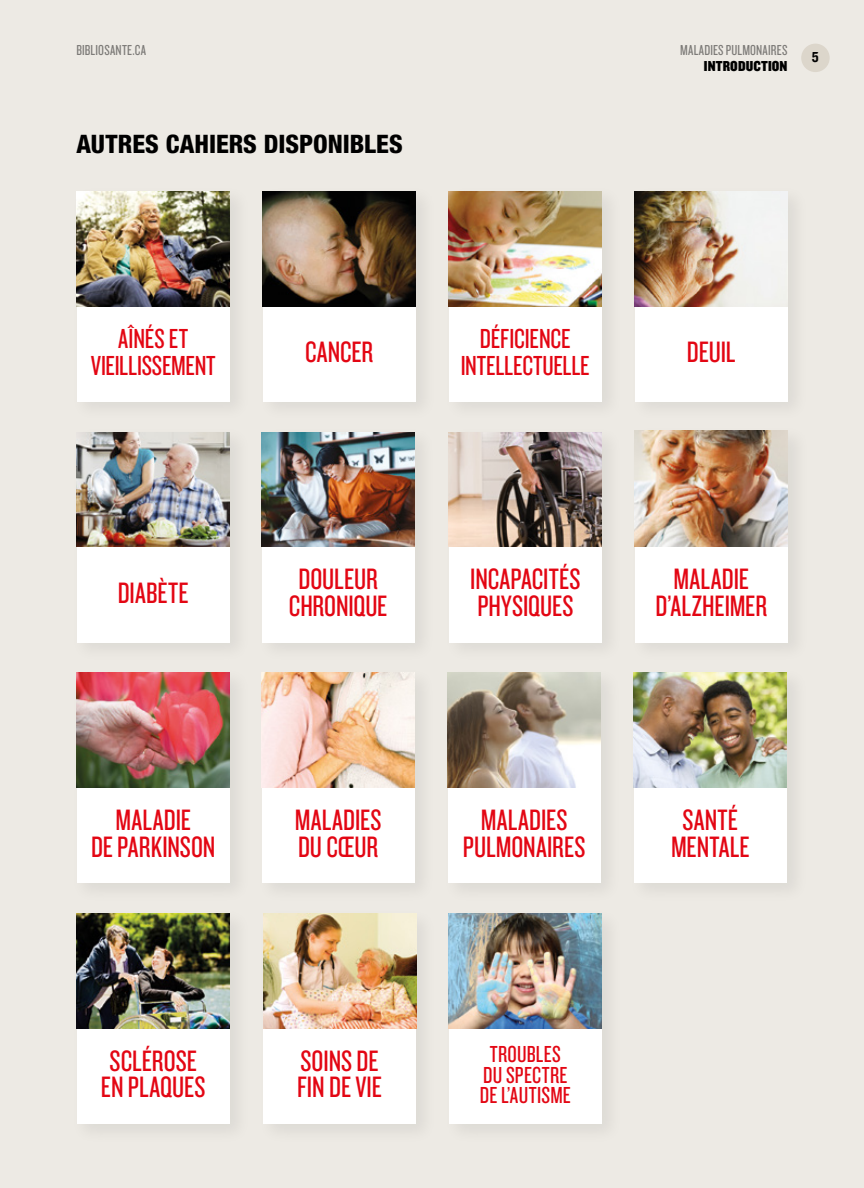
<style>
.page{position:relative;width:864px;height:1188px;background:#edeae4}
.page>*{position:absolute;margin:0;border:0;box-sizing:border-box;transform-origin:0 0}
.t1{font:30.6px/26.5px "Knockout 28 Junior Feathrwt";color:#e30613;text-align:center}
.t2{font:28.65px/26.5px "Knockout 28 Junior Feathrwt";letter-spacing:-.005em;color:#e30613;text-align:center}
.t3{font:800 condensed 25.5px "Helvetica Neue LT Std";color:#000}
.t4{font:24px/20.9px "Knockout 28 Junior Feathrwt";letter-spacing:.01em;color:#e30613;text-align:center}
.t5{font:15px "Knockout 28 Junior Feathrwt";letter-spacing:.015em;color:#878787}
.t6{font:15px "Knockout 70 Full Welterwt";letter-spacing:.01em;color:#000}
.t7{font:15px "Knockout HTF50 Welterweight";color:#000}
</style>
<div class="page">
<img style="left:76px;top:191px;width:719px;height:939px">
<div style="left:77px;top:306px;width:153px;height:96px;background:#fff"></div>
<img style="left:77px;top:191px;width:153px;height:115px">
<div style="left:263px;top:306px;width:153px;height:96px;background:#fff"></div>
<img style="left:263px;top:191px;width:153px;height:115px">
<div style="left:449px;top:547px;width:153px;height:95px;background:#fff"></div>
<img style="left:449px;top:432px;width:153px;height:115px">
<img style="left:635px;top:431px;width:153px;height:116px">
<div style="left:635px;top:547px;width:153px;height:95px;background:#fff"></div>
<div style="left:77px;top:788px;width:153px;height:95px;background:#fff"></div>
<img style="left:77px;top:673px;width:153px;height:115px">
<div style="left:262px;top:788px;width:153px;height:95px;background:#fff"></div>
<img style="left:262px;top:673px;width:153px;height:115px">
<div style="left:448px;top:788px;width:153px;height:95px;background:#fff"></div>
<img style="left:448px;top:673px;width:153px;height:115px">
<div style="left:634px;top:788px;width:153px;height:95px;background:#fff"></div>
<img style="left:634px;top:673px;width:153px;height:115px">
<div style="left:77px;top:1028px;width:153px;height:96px;background:#fff"></div>
<img style="left:77px;top:914px;width:153px;height:114px">
<div style="left:263px;top:1028px;width:153px;height:96px;background:#fff"></div>
<img style="left:263px;top:914px;width:153px;height:114px">
<div style="left:449px;top:1028px;width:153px;height:96px;background:#fff"></div>
<img style="left:449px;top:914px;width:153px;height:114px">
<div style="left:449px;top:306px;width:153px;height:96px;background:#fff"></div>
<img style="left:449px;top:191px;width:153px;height:115px">
<div style="left:635px;top:306px;width:153px;height:96px;background:#fff"></div>
<img style="left:635px;top:191px;width:153px;height:115px">
<div style="left:77px;top:547px;width:153px;height:95px;background:#fff"></div>
<img style="left:77px;top:432px;width:153px;height:115px">
<div style="left:262px;top:547px;width:153px;height:95px;background:#fff"></div>
<img style="left:262px;top:432px;width:153px;height:115px">
<p class="t5" style="left:76px;top:41px;width:71px">BIBLIOSANTE.CA</p>
<p class="t5" style="left:680px;top:41px;width:109px">MALADIES PULMONAIRES</p>
<p class="t6" style="left:704px;top:56px;width:85px">INTRODUCTION</p>
<p class="t7" style="left:812px;top:50px;width:8px">5</p>
<p class="t3" style="left:76px;top:128px;width:328px">AUTRES CAHIERS DISPONIBLES</p>
<p class="t2" style="left:91px;top:324px;width:126px">AÎNÉS ET<br>VIEILLISSEMENT</p>
<p class="t1" style="left:305px;top:338px;width:70px">CANCER</p>
<p class="t2" style="left:461px;top:324px;width:131px">DÉFICIENCE<br>INTELLECTUELLE</p>
<p class="t1" style="left:687px;top:338px;width:50px">DEUIL</p>
<p class="t1" style="left:118px;top:579px;width:72px">DIABÈTE</p>
<p class="t1" style="left:289px;top:565px;width:100px">DOULEUR<br>CHRONIQUE</p>
<p class="t1" style="left:470px;top:565px;width:112px;text-align:left">INCAPACITÉS<br>PHYSIQUES</p>
<p class="t1" style="left:655px;top:565px;width:113px">MALADIE<br>D’ALZHEIMER</p>
<p class="t1" style="left:91px;top:806px;width:126px">MALADIE<br>DE PARKINSON</p>
<p class="t1" style="left:295px;top:806px;width:88px;text-align:left">MALADIES<br>DU CŒUR</p>
<p class="t1" style="left:463px;top:806px;width:124px">MALADIES<br>PULMONAIRES</p>
<p class="t1" style="left:671px;top:806px;width:80px">SANTÉ<br>MENTALE</p>
<p class="t1" style="left:101px;top:1046px;width:106px;text-align:left">SCLÉROSE<br>EN PLAQUES</p>
<p class="t4" style="left:480px;top:1042px;width:93px">TROUBLES<br>DUSPECTRE<br>DEL’AUTISME</p>
<p class="t1" style="left:297px;top:1046px;width:86px;text-align:left">SOINS DE<br>FIN DE VIE</p>
</div>
